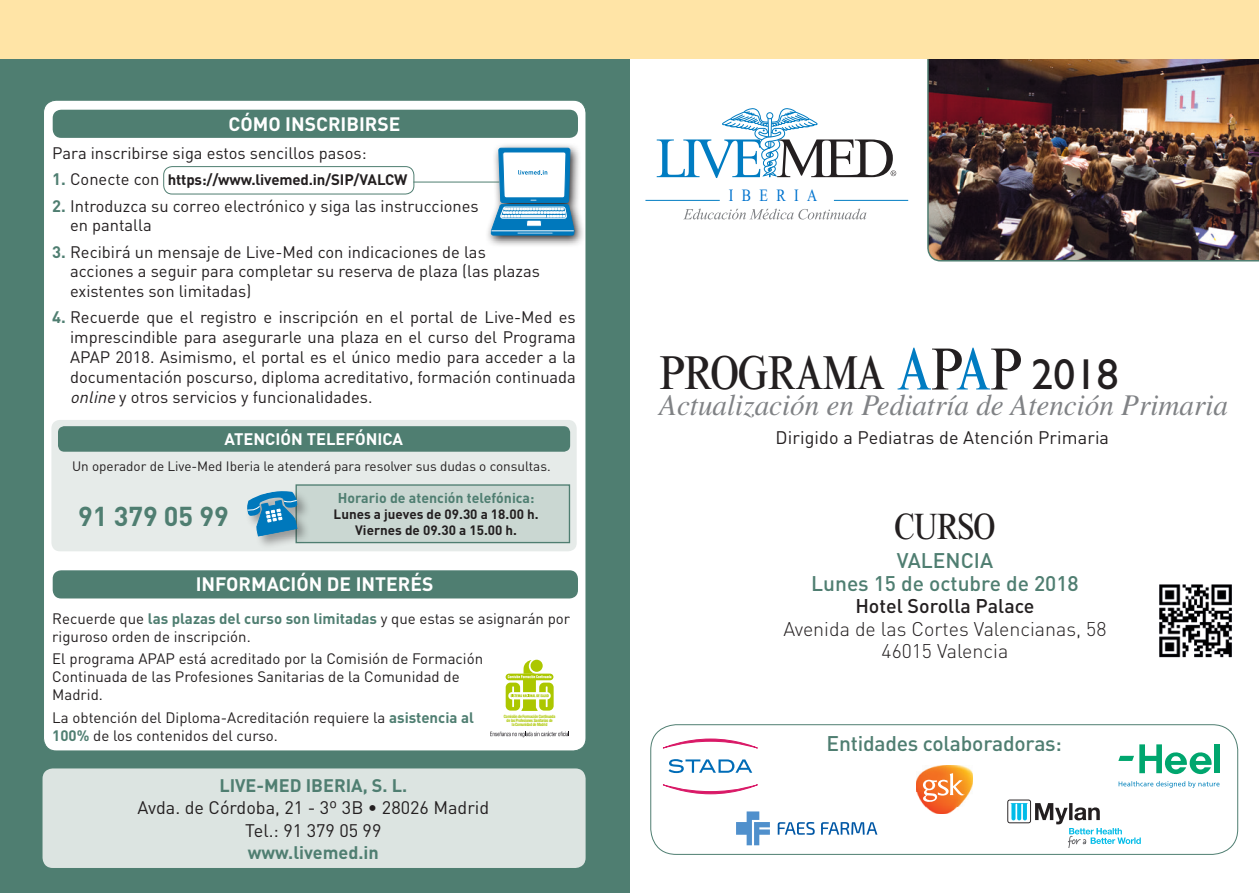
<style>
.page{position:relative;width:1259px;height:893px;background:#fff}
.page>*{position:absolute;margin:0;border:0;box-sizing:border-box;transform-origin:0 0}
.t1{font:condensed 48px "Times New Roman";letter-spacing:-.025em;color:#231f20}
.t2{font:condensed 36.9px "Times New Roman";letter-spacing:-.025em;color:#231f20}
.t3{font:italic 30px "Times LT Std";color:#808285}
.t4{font:700 27px "DIN";color:#4f7e71}
.t5{font:500 21px "DIN";letter-spacing:-.01em;color:#4f7e71}
.t6{font:300 19.65px "DIN";color:#231f20}
.t7{font:500 19.65px "DIN";color:#231f20}
.t8{font:700 19.2px "DIN";color:#fff}
.t9{font:18px "DIN";color:#231f20}
.t10{font:700 18px "DIN";color:#4f7e71}
.t11{font:17.25px "Times New Roman";letter-spacing:.6em;color:#0073ce;scale:.81 1}
.t12{font:16.5px/19.8px "DIN";color:#231f20}
.t13{font:700 16.5px "DIN";color:#fff}
.t14{font:15px/18px "DIN";color:#231f20}
.t15{font:700 15px "DIN";letter-spacing:-.01em;color:#231f20}
.t16{font:700 14.1px "DIN";color:#4f7e71}
.t17{font:13.5px "DIN";letter-spacing:-.005em;color:#231f20}
.t18{font:700 13.5px "DIN";color:#231f20}
.t19{font:700 condensed 4.5px/3.9px "Helvetica Neue";letter-spacing:-.04em;color:#acc700;text-align:center;scale:.9 1}
.s1{font-size:16.5px;color:#4f7e71}
.s2{font-weight:400;font-size:16.5px}
.s3{font-weight:700;color:#4f7e71}
.s4{font-style:italic}
.s5{font-size:60px;color:#007cc2}
.s6{font-size:60px}
.s7{font-family:"Gill Sans Std";font-stretch:normal;font-size:43.5px}
</style>
<div class="page">
<img style="left:927px;top:58px;width:332px;height:203px">
<div style="left:0;top:0;width:629px;height:893px;background:#4f7e71"></div>
<div style="left:0;top:0;width:1259px;height:58px;background:#ffe4a6"></div>
<svg style="left:684px;top:209px;width:182px;height:10px"></svg>
<hr style="left:645px;top:200px;width:75px;height:1px;background:#007cc2">
<hr style="left:834px;top:200px;width:74px;height:1px;background:#007cc2">
<svg style="left:657px;top:108px;width:239px;height:70px"></svg>
<div style="left:43px;top:768px;width:542px;height:100px;background:#dce4e1;border-radius:10px"></div>
<div style="left:43px;top:100px;width:543px;height:651px;background:#fff;border-radius:13px"></div>
<div style="left:53px;top:110px;width:525px;height:28px;background:#4f7e71;border-radius:9px"></div>
<svg style="left:485px;top:142px;width:101px;height:105px"></svg>
<svg style="left:490px;top:148px;width:84px;height:87px"></svg>
<div style="left:53px;top:570px;width:525px;height:28px;background:#4f7e71;border-radius:9px"></div>
<svg style="left:490px;top:732px;width:79px;height:5px"></svg>
<svg style="left:506px;top:660px;width:47px;height:51px"></svg>
<div style="left:163px;top:166px;width:251px;height:28px;border:1px solid #4f7e71;border-radius:9px"></div>
<hr style="left:413px;top:182px;width:86px;height:1px;background:#4f7e71">
<div style="left:51px;top:420px;width:526px;height:131px;background:#e6ebe9;border-radius:9px"></div>
<div style="left:58px;top:426px;width:512px;height:26px;background:#4f7e71;border-radius:6px"></div>
<div style="left:295px;top:484px;width:275px;height:59px;background:#cad7d2;border:1px solid #4f7e71"></div>
<div style="left:245px;top:489px;width:66px;height:61px;background:#231f20;opacity:.4"></div>
<svg style="left:247px;top:488px;width:52px;height:49px"></svg>
<img style="left:1159px;top:584px;width:73px;height:74px">
<div style="left:650px;top:724px;width:588px;height:131px;border:1px solid #4f7e71;border-radius:26px"></div>
<svg style="left:916px;top:765px;width:57px;height:49px"></svg>
<svg style="left:1007px;top:799px;width:133px;height:49px"></svg>
<svg style="left:736px;top:811px;width:34px;height:34px"></svg>
<svg style="left:777px;top:822px;width:100px;height:13px"></svg>
<div style="left:1214px;top:744px;width:5px;height:29px;background:#00a66e"></div>
<svg style="left:1118px;top:744px;width:93px;height:30px"></svg>
<svg style="left:1118px;top:781px;width:101px;height:7px"></svg>
<svg style="left:663px;top:739px;width:94px;height:9px"></svg>
<svg style="left:663px;top:784px;width:94px;height:10px"></svg>
<svg style="left:668px;top:759px;width:84px;height:14px"></svg>
<p class="t8" style="left:229px;top:111px;width:173px">CÓMO INSCRIBIRSE</p>
<p class="t12" style="left:52px;top:143px;width:316px">Para inscribirse siga estos sencillos pasos:</p>
<p class="t15" style="left:52px;top:170px;width:356px"><span class="s1">1.</span> <span class="s2">Conecte con</span> https://www.livemed.in/SIP/VALCW</p>
<p class="t12" style="left:70px;top:195px;width:410px;text-indent:-18px"><span class="s3">2.</span> Introduzca su correo electrónico y siga las instrucciones en pantalla</p>
<p class="t12" style="left:70px;top:241px;width:471px;text-indent:-18px"><span class="s3">3.</span> Recibirá un mensaje de Live-Med con indicaciones de las acciones a seguir para completar su reserva de plaza (las plazas existentes son limitadas)</p>
<p class="t12" style="left:70px;top:307px;width:507px;text-align:justify;text-indent:-18px"><span class="s3">4.</span> Recuerde que el registro e inscripción en el portal de Live-Med es imprescindible para asegurarle una plaza en el curso del Programa APAP 2018. Asimismo, el portal es el único medio para acceder a la documentación poscurso, diploma acreditativo, formación continuada <span class="s4">online</span> y otros servicios y funcionalidades.</p>
<p class="t13" style="left:225px;top:428px;width:180px">ATENCIÓN TELEFÓNICA</p>
<p class="t17" style="left:72px;top:458px;width:480px">Un operador de Live-Med Iberia le atenderá para resolver sus dudas o consultas.</p>
<p class="t4" style="left:78px;top:499px;width:152px">91 379 05 99</p>
<p class="t16" style="left:338px;top:489px;width:198px">Horario de atención telefónica:</p>
<p class="t18" style="left:334px;top:506px;width:206px">Lunes a jueves de 09.30 a 18.00 h.</p>
<p class="t18" style="left:355px;top:522px;width:163px">Viernes de 09.30 a 15.00 h.</p>
<p class="t8" style="left:196px;top:572px;width:239px">INFORMACIÓN DE INTERÉS</p>
<p class="t14" style="left:52px;top:609px;width:519px">Recuerde que <span class="s3">las plazas del curso son limitadas</span> y que estas se asignarán por riguroso orden de inscripción.</p>
<p class="t14" style="left:52px;top:650px;width:432px">El programa APAP está acreditado por la Comisión de Formación<br>Continuada de las Profesiones Sanitarias de la Comunidad de<br>Madrid.</p>
<p class="t14" style="left:52px;top:708px;width:423px">La obtención del Diploma-Acreditación requiere la <span class="s3">asistencia al<br>100%</span> de los contenidos del curso.</p>
<p class="t19" style="left:504px;top:714px;width:59px">Comisión de Formación Continuada de las Profesiones Sanitarias de<br>la Comunidad de Madrid</p>
<p class="t10" style="left:219px;top:774px;width:189px">LIVE-MED IBERIA, S. L.</p>
<p class="t9" style="left:137px;top:797px;width:353px">Avda. de Córdoba, 21 - 3º 3B • 28026 Madrid</p>
<p class="t9" style="left:245px;top:819px;width:138px">Tel.: 91 379 05 99</p>
<p class="t10" style="left:248px;top:841px;width:132px">www.livemed.in</p>
<p class="t11" style="left:729px;top:183px;width:111px">IBERIA</p>
<p class="t1" style="left:659px;top:345px;width:461px">PROGRAMA <span class="s5">A</span><span class="s6">P</span><span class="s5">A</span><span class="s6">P</span> <span class="s7">2018</span></p>
<p class="t3" style="left:659px;top:388px;width:570px">Actualización en Pediatría de Atención Primaria</p>
<p class="t9" style="left:775px;top:426px;width:335px">Dirigido a Pediatras de Atención Primaria</p>
<p class="t2" style="left:894px;top:505px;width:102px">CURSO</p>
<p class="t5" style="left:896px;top:547px;width:98px">VALENCIA</p>
<p class="t5" style="left:811px;top:570px;width:269px">Lunes 15 de octubre de 2018</p>
<p class="t7" style="left:855px;top:594px;width:181px">Hotel Sorolla Palace</p>
<p class="t6" style="left:783px;top:617px;width:324px">Avenida de las Cortes Valencianas, 58</p>
<p class="t6" style="left:881px;top:639px;width:128px">46015 Valencia</p>
<p class="t5" style="left:826px;top:730px;width:237px">Entidades colaboradoras:</p>
</div>
